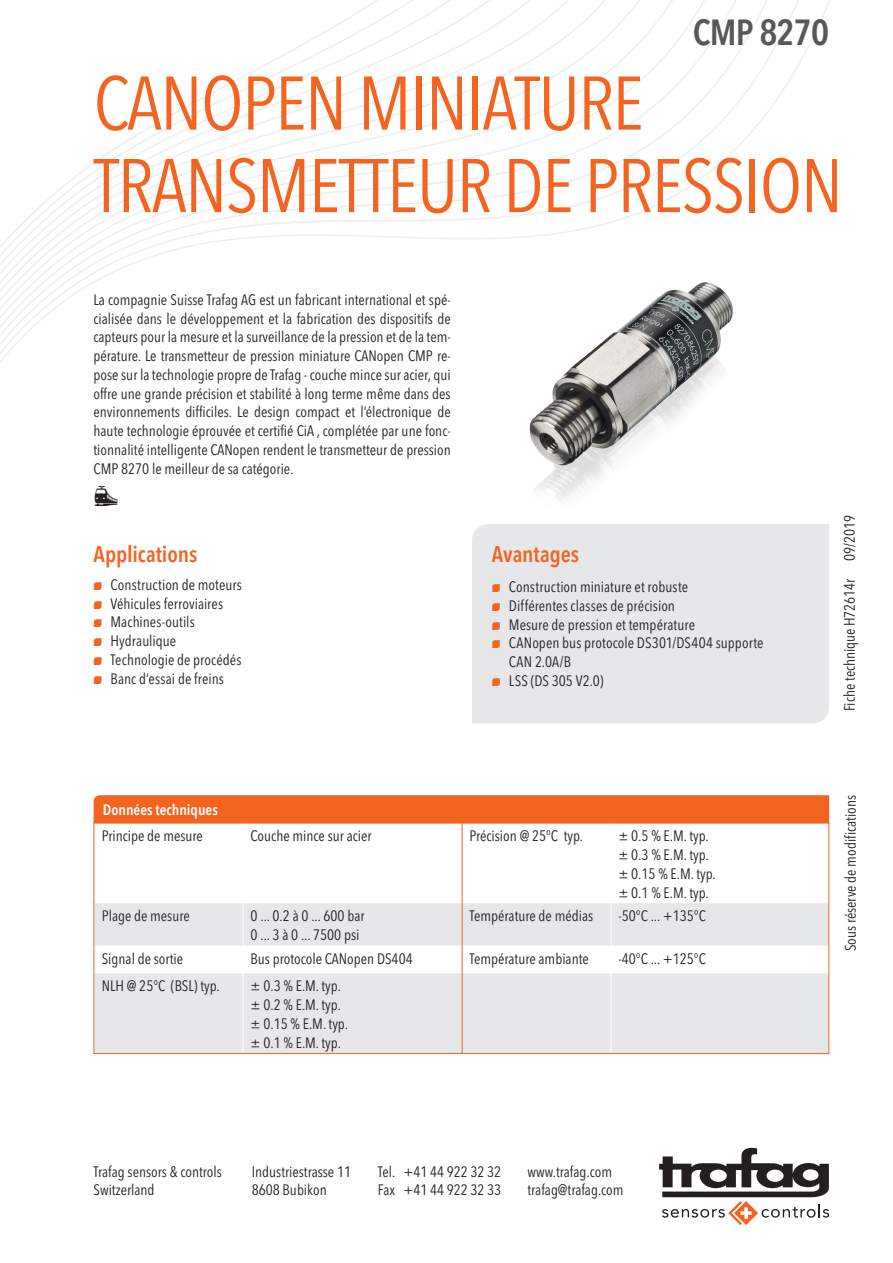
<style>
.page{position:relative;width:893px;height:1263px;background:#fff}
.page>*{position:absolute;margin:0;border:0;box-sizing:border-box;transform-origin:0 0}
.t1{font:condensed 75px/82.5px "Avenir Next LT Pro";letter-spacing:-.02em;color:#f36421}
.t2{font:600 condensed 36px "Avenir Next LT Pro";letter-spacing:-.02em;color:#57585a}
.t3{font:27px "Trafag Pictos";color:#231f20}
.t4{font:600 condensed 22.5px "Avenir Next LT Pro";letter-spacing:-.005em;color:#f36421}
.t5{font:condensed 15px/18.8px "Avenir Next LT Pro";color:#231f20}
.t6{font:600 condensed 15px "Avenir Next LT Pro";color:#fff}
.s1{font-family:"Trafag Pictos";font-stretch:normal;font-size:10.5px;color:#f36421}
</style>
<div class="page">
<svg style="left:659px;top:1148px;width:170px;height:77px"></svg>
<svg style="left:0;top:0;width:830px;height:363px"></svg>
<div style="left:472px;top:524px;width:357px;height:199px;background:#e6e7e9"></div>
<div style="left:94px;top:795px;width:735px;height:27px;background:#f36421"></div>
<svg style="left:96px;top:903px;width:731px;height:149px;fill:#e6e7e9"></svg>
<hr style="left:243px;top:903px;width:1px;height:42px;background:#fff">
<hr style="left:611px;top:903px;width:1px;height:42px;background:#fff">
<svg style="left:243px;top:945px;width:1px;height:28px"></svg>
<svg style="left:611px;top:945px;width:1px;height:28px"></svg>
<hr style="left:243px;top:973px;width:1px;height:80px;background:#fff">
<hr style="left:611px;top:973px;width:1px;height:80px;background:#fff">
<hr style="left:462px;top:823px;width:1px;height:80px;background:#f36421">
<hr style="left:462px;top:903px;width:1px;height:42px;background:#f36421">
<svg style="left:462px;top:945px;width:1px;height:28px"></svg>
<hr style="left:462px;top:973px;width:1px;height:80px;background:#f36421">
<div style="left:94px;top:822px;width:735px;height:232px;border:1px solid #f36421"></div>
<img style="left:471px;top:232px;width:314px;height:314px">
<h2 class="t2" style="left:693px;top:10px;width:138px">CMP 8270</h2>
<h1 class="t1" style="left:94px;top:62px;width:751px">CANOPEN MINIATURE<br>TRANSMETTEUR DE PRESSION</h1>
<p class="t5" style="left:94px;top:290px;width:359px;text-align:justify">La compagnie Suisse Trafag AG est un fabricant international et spé&shy;cialisée dans le développement et la fabrication des dispositifs de capteurs pour la mesure et la surveillance de la pression et de la tem&shy;pérature. Le transmetteur de pression miniature CANopen CMP re&shy;pose sur la technologie propre de Trafag - couche mince sur acier, qui offre une grande précision et stabilité à long terme même dans des environnements difficiles. Le design compact et l’électronique de haute technologie éprouvée et certifié CiA , complétée par une fonc&shy;tionnalité intelligente CANopen rendent le transmetteur de pression CMP 8270 le meilleur de sa catégorie.</p>
<h3 class="t3" style="left:94px;top:483px;width:27px">t</h3>
<h3 class="t4" style="left:94px;top:540px;width:105px">Applications</h3>
<p class="t5" style="left:94px;top:575px;width:150px"><span class="s1">N</span> Construction de moteurs<br><span class="s1">N</span> Véhicules ferroviaires<br><span class="s1">N</span> Machines-outils<br><span class="s1">N</span> Hydraulique<br><span class="s1">N</span> Technologie de procédés<br><span class="s1">N</span> Banc d‘essai de freins</p>
<h3 class="t4" style="left:492px;top:541px;width:89px">Avantages</h3>
<p class="t5" style="left:492px;top:577px;width:198px"><span class="s1">N</span> Construction miniature et robuste</p>
<p class="t5" style="left:492px;top:596px;width:185px"><span class="s1">N</span> Différentes classes de précision</p>
<p class="t5" style="left:492px;top:615px;width:205px"><span class="s1">N</span> Mesure de pression et température</p>
<p class="t5" style="left:492px;top:634px;width:273px"><span class="s1">N</span> CANopen bus protocole DS301/DS404 supporte</p>
<p class="t5" style="left:509px;top:652px;width:64px">CAN 2.0A/B</p>
<p class="t5" style="left:492px;top:671px;width:113px"><span class="s1">N</span> LSS (DS 305 V2.0)</p>
<p class="t6" style="left:103px;top:800px;width:117px">Données techniques</p>
<p class="t5" style="left:102px;top:827px;width:103px">Principe de mesure</p>
<p class="t5" style="left:251px;top:827px;width:122px">Couche mince sur acier</p>
<p class="t5" style="left:470px;top:827px;width:115px">Précision @ 25°C typ.</p>
<p class="t5" style="left:618px;top:827px;width:99px">± 0.5 % E.M. typ. ± 0.3 % E.M. typ. ± 0.15 % E.M. typ. ± 0.1 % E.M. typ.</p>
<p class="t5" style="left:102px;top:907px;width:90px">Plage de mesure</p>
<p class="t5" style="left:251px;top:907px;width:115px">0 ... 0.2 à 0 ... 600 bar<br>0 ... 3 à 0 ... 7500 psi</p>
<p class="t5" style="left:470px;top:907px;width:125px">Température de médias</p>
<p class="t5" style="left:618px;top:907px;width:89px">-50°C ... +135°C</p>
<p class="t5" style="left:102px;top:949px;width:83px">Signal de sortie</p>
<p class="t5" style="left:251px;top:949px;width:164px">Bus protocole CANopen DS404</p>
<p class="t5" style="left:470px;top:949px;width:121px">Température ambiante</p>
<p class="t5" style="left:618px;top:949px;width:89px">-40°C ... +125°C</p>
<p class="t5" style="left:102px;top:977px;width:120px">NLH @ 25°C (BSL) typ.</p>
<p class="t5" style="left:251px;top:977px;width:99px">± 0.3 % E.M. typ. ± 0.2 % E.M. typ. ± 0.15 % E.M. typ. ± 0.1 % E.M. typ.</p>
<p class="t5" style="left:94px;top:1162px;width:130px">Trafag sensors &amp; controls<br>Switzerland</p>
<p class="t5" style="left:252px;top:1162px;width:101px">Industriestrasse 11<br>8608 Bubikon</p>
<p class="t5" style="left:378px;top:1162px;width:125px">Tel. +41 44 922 32 32<br>Fax +41 44 922 32 33</p>
<p class="t5" style="left:528px;top:1162px;width:98px">www.trafag.com trafag@trafag.com</p>
<p class="t5" style="left:840px;top:711px;width:198px;rotate:-90deg">Fiche techniqueH72614r 09/2019</p>
<p class="t5" style="left:841px;top:951px;width:158px;rotate:-90deg">Sous réserve de modifications</p>
</div>
